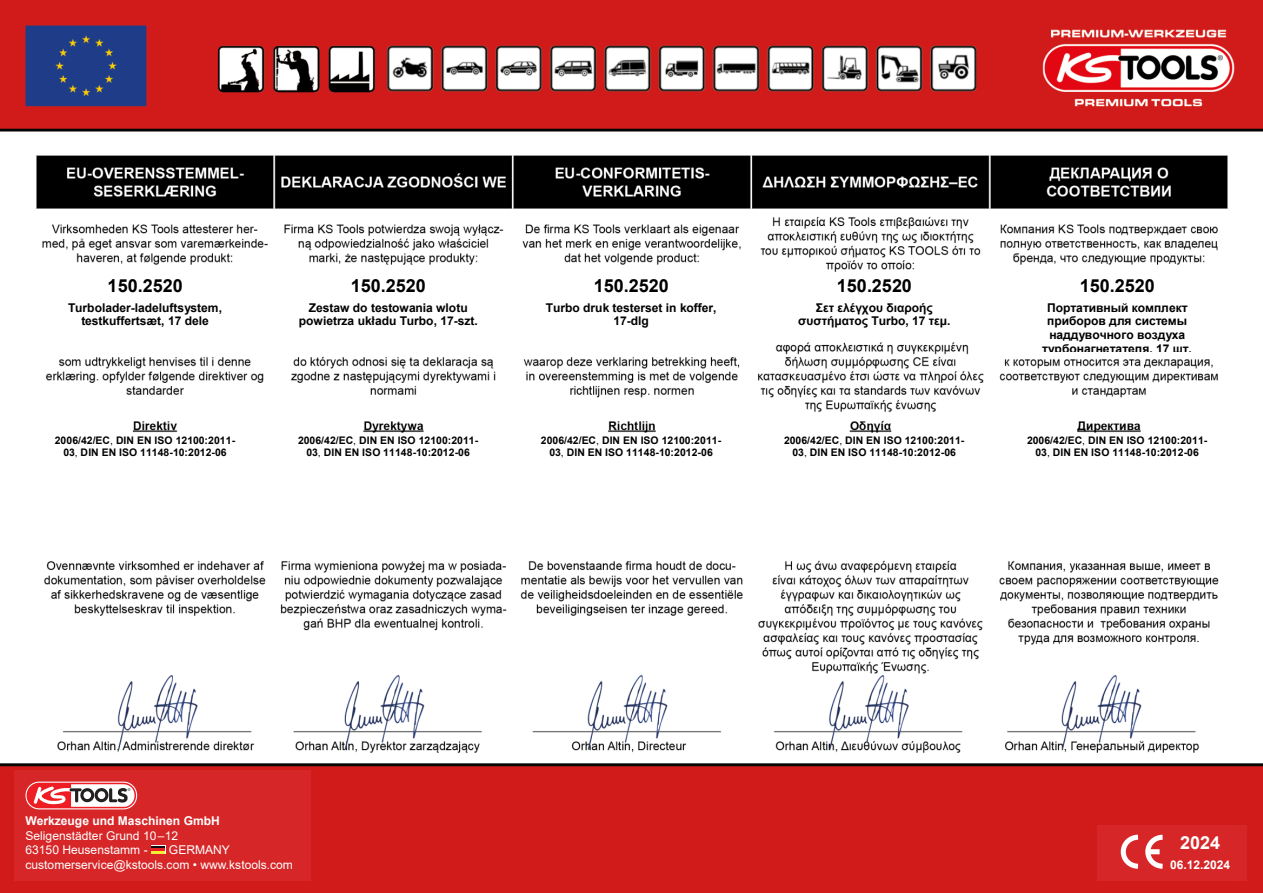
<style>
.page{position:relative;width:1263px;height:893px;background:#fff}
.page>*{position:absolute;margin:0;border:0;box-sizing:border-box;transform-origin:0 0}
.t1{font:700 18px "Arial";letter-spacing:.005em;color:#000}
.t2{font:700 18px "Arial";color:#fff}
.t3{font:12.15px/14.5px "Arial";color:#fff}
.t4{font:700 12.15px "Arial";color:#fff}
.t5{font:700 12px/13.6px "Arial";letter-spacing:-.005em;color:#000;text-align:center}
.t6{font:700 12px/13.8px "Arial";color:#000;text-align:center}
.t7{font:700 12px "Arial";color:#fff}
.t8{font:700 10.5px/12.3px "Arial";color:#000;text-align:center}
.s1{font-weight:400}
.s2{font-style:inherit}
</style>
<div class="page">
<img style="left:0;top:0;width:1263px;height:893px">
<div style="left:14px;top:770px;width:296px;height:111px;background:#d62628"></div>
<svg style="left:26px;top:782px;width:111px;height:27px"></svg>
<svg style="left:27px;top:783px;width:109px;height:25px;background:#d58a8c"></svg>
<div style="left:151px;top:845px;width:15px;height:9px;background:#fff"></div>
<svg style="left:151px;top:846px;width:14px;height:2px"></svg>
<hr style="left:151px;top:848px;width:14px;height:3px;background:#ea2125">
<hr style="left:151px;top:851px;width:14px;height:3px;background:#f5ed33">
<div style="left:1097px;top:826px;width:150px;height:55px;background:#d62628"></div>
<svg style="left:1121px;top:835px;width:41px;height:34px"></svg>
<div style="left:1149px;top:849px;width:10px;height:5px;background:#fff"></div>
<h1 class="t1" style="left:108px;top:273px;width:77px">150.2520</h1>
<p class="t5" style="left:68px;top:301px;width:156px">Turbolader-ladeluftsystem, testkuffertsæt, 17 dele</p>
<p class="t8" style="left:55px;top:434px;width:182px">2006/42/EC<span class="s1">,</span> DIN EN ISO 12100:2011-<br>03<span class="s1">,</span> DIN EN ISO 11148-10:2012-06</p>
<h1 class="t1" style="left:351px;top:273px;width:77px">150.2520</h1>
<p class="t5" style="left:299px;top:301px;width:180px">Zestaw do testowania wlotu <span class="s2">powietrza układu Turbo, 17</span>-szt.</p>
<p class="t8" style="left:298px;top:434px;width:182px">2006/42/EC<span class="s1">,</span> DIN EN ISO 12100:2011-<br>03<span class="s1">,</span> DIN EN ISO 11148-10:2012-06</p>
<h1 class="t1" style="left:594px;top:273px;width:77px">150.2520</h1>
<p class="t5" style="left:546px;top:301px;width:172px">Turbo druk testerset in koffer,<br>17-dlg</p>
<p class="t8" style="left:541px;top:434px;width:182px">2006/42/EC<span class="s1">,</span> DIN EN ISO 12100:2011-<br>03<span class="s1">,</span> DIN EN ISO 11148-10:2012-06</p>
<h1 class="t1" style="left:837px;top:273px;width:77px">150.2520</h1>
<p class="t6" style="left:798px;top:301px;width:154px">Σετ ελέγχου διαροής συστήματος Turbo, 17 τεμ.</p>
<p class="t8" style="left:784px;top:434px;width:182px">2006/42/EC<span class="s1">,</span> DIN EN ISO 12100:2011-<br>03<span class="s1">,</span> DIN EN ISO 11148-10:2012-06</p>
<h1 class="t1" style="left:1080px;top:273px;width:77px">150.2520</h1>
<p class="t6" style="left:1042px;top:301px;width:151px">Портативный комплект приборов для системы наддувочного воздуха турбонагнетателя, 17 шт.</p>
<p class="t8" style="left:1027px;top:434px;width:182px">2006/42/EC<span class="s1">,</span> DIN EN ISO 12100:2011-<br>03<span class="s1">,</span> DIN EN ISO 11148-10:2012-06</p>
<p class="t4" style="left:26px;top:812px;width:196px">Werkzeuge und Maschinen GmbH</p>
<p class="t3" style="left:26px;top:828px;width:154px">Seligenstädter Grund 10–12<br>63150 Heusenstamm -</p>
<p class="t3" style="left:26px;top:843px;width:269px;text-indent:143px">GERMANY customerservice@kstools.com • www.kstools.com</p>
<h1 class="t2" style="left:1180px;top:830px;width:42px">2024</h1>
<p class="t7" style="left:1170px;top:856px;width:62px">06.12.2024</p>
<h1 class="t2" style="left:1200px;top:830px;width:21px">16</h1>
<p class="t7" style="left:1170px;top:856px;width:62px">05.09.2016</p>
</div>
